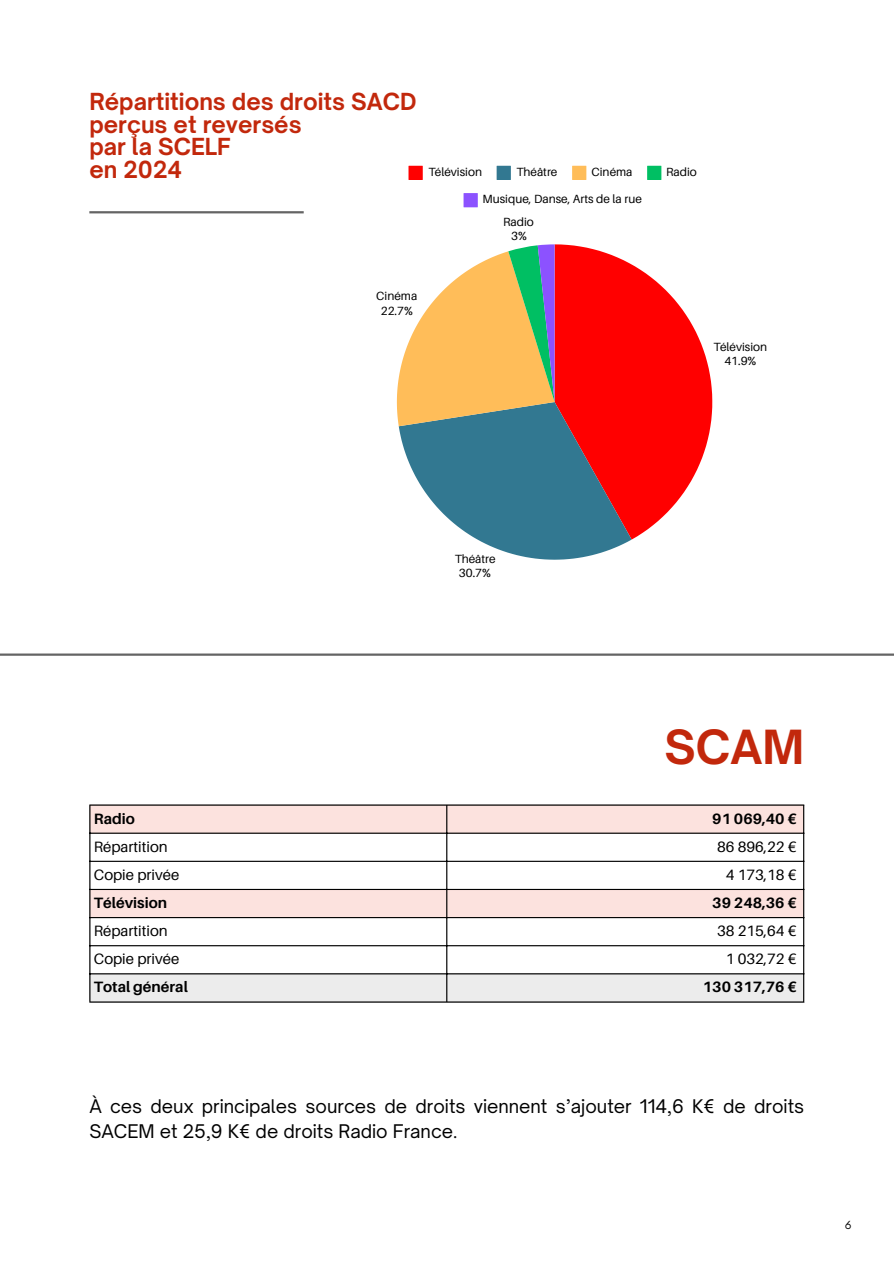
<style>
.page{position:relative;width:894px;height:1264px;background:#fff}
.page>*{position:absolute;margin:0;border:0;box-sizing:border-box;transform-origin:0 0}
.t1{font:700 45px "Open Sauce One";color:#c2280c}
.t2{font:700 22.5px/22.5px "Open Sauce One";color:#c2280c}
.t3{font:18px/24.8px "Open Sauce One";color:#000}
.t4{font:15px "Aileron";color:#000}
.t5{font:700 15px "Aileron";color:#000}
.t6{font:12px "Glacial Indifference";color:#000}
.t7{font:11.85px/14.1px "Aileron";color:#000;text-align:center}
</style>
<div class="page">
<svg style="left:408px;top:166px;width:14px;height:14px"></svg>
<svg style="left:496px;top:166px;width:14px;height:14px"></svg>
<svg style="left:572px;top:166px;width:14px;height:14px"></svg>
<svg style="left:647px;top:166px;width:14px;height:14px"></svg>
<svg style="left:463px;top:193px;width:14px;height:14px"></svg>
<svg style="left:631px;top:264px;width:81px;height:275px;fill:#f00"></svg>
<svg style="left:397px;top:244px;width:234px;height:315px"></svg>
<hr style="left:0;top:653px;width:893px;height:2px;background:#646464">
<svg style="left:90px;top:805px;width:712px;height:112px;fill:#fce2de"></svg>
<svg style="left:90px;top:946px;width:712px;height:55px"></svg>
<hr style="left:89px;top:805px;width:1px;height:196px;background:#000">
<hr style="left:446px;top:805px;width:1px;height:196px;background:#000">
<hr style="left:802px;top:805px;width:2px;height:196px;background:#000">
<hr style="left:89px;top:804px;width:715px;height:1px;background:#000">
<hr style="left:89px;top:832px;width:715px;height:1px;background:#000">
<hr style="left:89px;top:860px;width:715px;height:1px;background:#000">
<hr style="left:89px;top:888px;width:715px;height:2px;background:#000">
<hr style="left:89px;top:917px;width:715px;height:1px;background:#000">
<hr style="left:89px;top:945px;width:715px;height:1px;background:#000">
<hr style="left:89px;top:973px;width:715px;height:1px;background:#000">
<hr style="left:89px;top:1001px;width:715px;height:1px;background:#000">
<hr style="left:89px;top:211px;width:214px;height:2px;background:#646464">
<h2 class="t2" style="left:89px;top:90px;width:328px">Répartitions des droits SACD perçus et reversés<br>par la SCELF<br>en 2024</h2>
<p class="t7" style="left:428px;top:165px;width:55px">Télévision</p>
<p class="t7" style="left:516px;top:165px;width:42px">Théâtre</p>
<p class="t7" style="left:591px;top:165px;width:43px">Cinéma</p>
<p class="t7" style="left:666px;top:165px;width:32px">Radio</p>
<p class="t7" style="left:482px;top:192px;width:161px">Musique, Danse, Arts de la rue</p>
<p class="t7" style="left:503px;top:214px;width:32px">Radio<br>3%</p>
<p class="t7" style="left:376px;top:289px;width:43px">Cinéma<br>22.7%</p>
<p class="t7" style="left:713px;top:339px;width:55px">Télévision<br>41.9%</p>
<p class="t7" style="left:454px;top:551px;width:42px">Théâtre<br>30.7%</p>
<p class="t1" style="left:664px;top:719px;width:141px">SCAM</p>
<p class="t5" style="left:94px;top:809px;width:42px">Radio</p>
<p class="t5" style="left:712px;top:809px;width:86px">91 069,40 €</p>
<p class="t4" style="left:94px;top:837px;width:75px">Répartition</p>
<h1 class="t4" style="left:717px;top:837px;width:81px">86 896,22 €</h1>
<p class="t4" style="left:94px;top:865px;width:87px">Copie privée</p>
<p class="t4" style="left:725px;top:865px;width:72px">4 173,18 €</p>
<p class="t5" style="left:94px;top:893px;width:75px">Télévision</p>
<p class="t5" style="left:712px;top:893px;width:86px">39 248,36 €</p>
<p class="t4" style="left:94px;top:921px;width:75px">Répartition</p>
<p class="t4" style="left:717px;top:921px;width:81px">38 215,64 €</p>
<p class="t4" style="left:94px;top:949px;width:87px">Copie privée</p>
<p class="t4" style="left:725px;top:949px;width:72px">1 032,72 €</p>
<p class="t5" style="left:94px;top:977px;width:95px">Total général</p>
<p class="t5" style="left:702px;top:977px;width:95px">130 317,76 €</p>
<p class="t3" style="left:89px;top:1093px;width:716px">À ces deux principales sources de droits viennent s’ajouter 114,6 K€ de droits<br>SACEM et 25,9 K€ de droits Radio France.</p>
<p class="t6" style="left:844px;top:1217px;width:8px">6</p>
</div>
